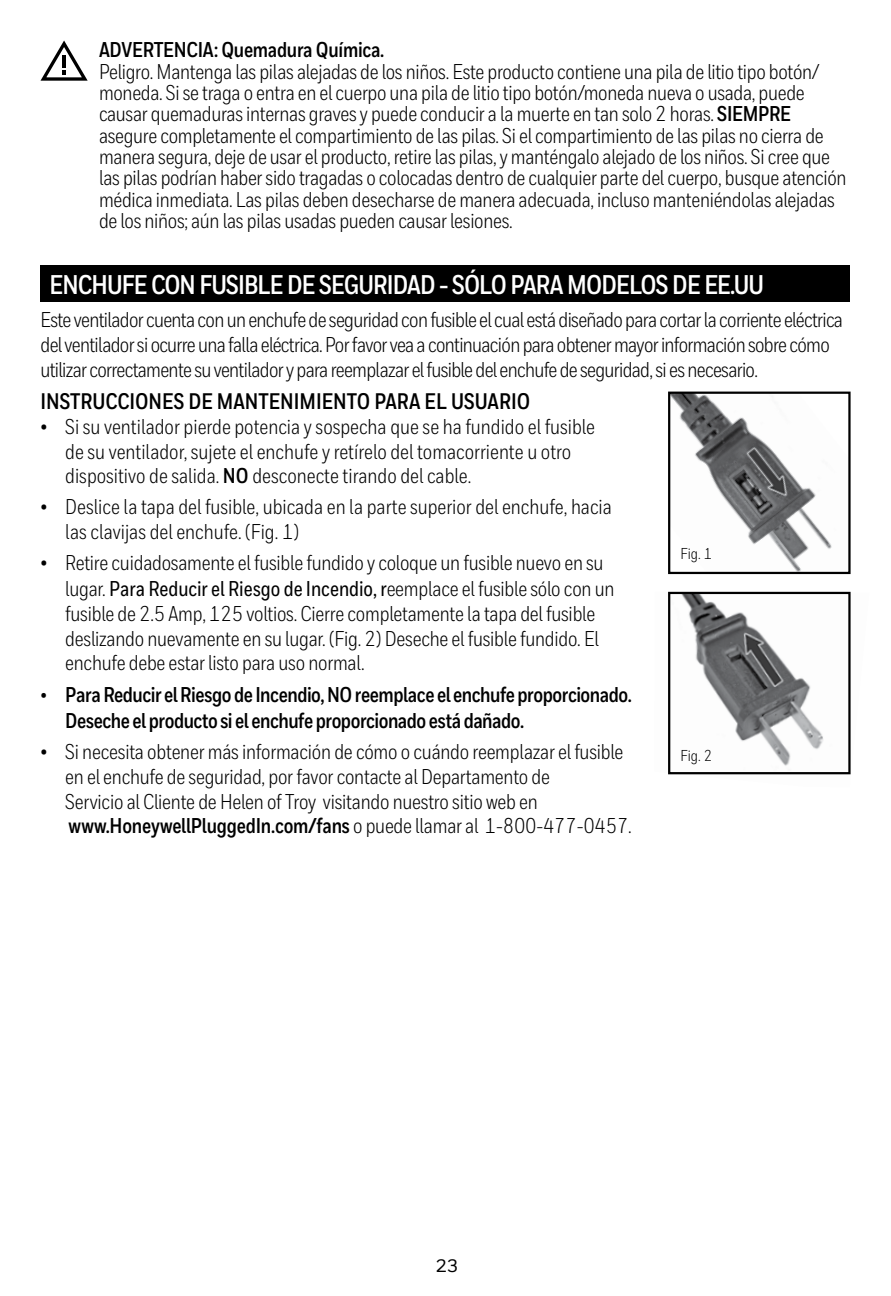
<style>
.page{position:relative;width:891px;height:1296px;background:#fff}
.page>*{position:absolute;margin:0;border:0;box-sizing:border-box;transform-origin:0 0}
.t1{font:700 27px "Honeywell Cond";letter-spacing:-.03em;color:#fff}
.t2{font:700 22.5px "Honeywell Cond";color:#000}
.t3{font:21.38px/24.8px "Honeywell Cond";letter-spacing:-.015em;color:#000}
.t4{font:700 21.38px/25.7px "Honeywell Cond";letter-spacing:-.02em;color:#000}
.t5{font:500 18px "Honeywell Sans";color:#000}
.t6{font:15.75px "Honeywell Cond";color:#000}
.s1{font-weight:700}
.s2{font-weight:500}
.s3{font-weight:400;font-size:20.25px}
</style>
<div class="page">
<div style="left:40px;top:266px;width:810px;height:36px;background:#000"></div>
<img style="left:668px;top:595px;width:183px;height:180px">
<img style="left:671px;top:395px;width:161px;height:176px">
<div style="left:668px;top:392px;width:183px;height:182px;border:2px solid #000"></div>
<div style="left:668px;top:592px;width:183px;height:182px;border:2px solid #000"></div>
<svg style="left:40px;top:40px;width:48px;height:41px"></svg>
<p class="t4" style="left:99px;top:37px;width:287px">ADVERTENCIA: Quemadura Química.</p>
<p class="t3" style="left:99px;top:61px;width:749px;line-height:21.4px">Peligro. Mantenga las pilas alejadas de los niños. Este producto contiene una pila de litio tipo botón/ moneda. Si se traga o entra en el cuerpo una pila de litio tipo botón/moneda nueva o usada, puede causar quemaduras internas graves y puede conducir a la muerte en tan solo 2 horas. <span class="s1">SIEMPRE </span>asegure completamente el compartimiento de las pilas. Si el compartimiento de las pilas no cierra de manera segura, deje de usar el producto, retire las pilas, y manténgalo alejado de los niños. Si cree que las pilas podrían haber sido tragadas o colocadas dentro de cualquier parte del cuerpo, busque atención médica inmediata. Las pilas deben desecharse de manera adecuada, incluso manteniéndolas alejadas de los niños; aún las pilas usadas pueden causar lesiones.</p>
<p class="t1" style="left:49px;top:269px;width:716px">ENCHUFE CON FUSIBLE DE SEGURIDAD - SÓLO PARA MODELOS DE EE.UU</p>
<p class="t3" style="left:40px;top:307px;width:804px">Este ventilador cuenta con un enchufe de seguridad con fusible el cual está diseñado para cortar la corriente eléctrica del ventilador si ocurre una falla eléctrica. Por favor vea a continuación para obtener mayor información sobre cómo utilizar correctamente su ventilador y para reemplazar el fusible del enchufe de seguridad, si es necesario.</p>
<p class="t2" style="left:40px;top:388px;width:491px">INSTRUCCIONES DE MANTENIMIENTO PARA EL USUARIO</p>
<p class="t3" style="left:65px;top:414px;width:531px;text-indent:-25px">• Si su ventilador pierde potencia y sospecha que se ha fundido el fusible de su ventilador, sujete el enchufe y retírelo del tomacorriente u otro dispositivo de salida. <span class="s1">NO</span> desconecte tirando del cable.</p>
<p class="t3" style="left:65px;top:495px;width:548px;text-indent:-25px">• Deslice la tapa del fusible, ubicada en la parte superior del enchufe, hacia las clavijas del enchufe. (Fig. 1)</p>
<p class="t3" style="left:65px;top:551px;width:551px;text-indent:-25px">• Retire cuidadosamente el fusible fundido y coloque un fusible nuevo en su lugar. <span class="s2">Para Reducir el Riesgo de Incendio, r</span>eemplace el fusible sólo con un fusible de 2.5 Amp, 125 voltios. Cierre completamente la tapa del fusible deslizando nuevamente en su lugar. (Fig. 2) Deseche el fusible fundido. El enchufe debe estar listo para uso normal.</p>
<p class="t4" style="left:65px;top:683px;width:568px;text-indent:-25px"><span class="s3">•</span> Para Reducir el Riesgo de Incendio, NO reemplace el enchufe proporcionado.<br>Deseche el producto si el enchufe proporcionado está dañado.</p>
<p class="t3" style="left:65px;top:739px;width:568px;text-indent:-25px">• Si necesita obtener más información de cómo o cuándo reemplazar el fusible en el enchufe de seguridad, por favor contacte al Departamento de<br>Servicio al Cliente de Helen of Troy visitando nuestro sitio web en <span class="s1">www.HoneywellPluggedIn.com/fans</span> o puede llamar al 1-800-477-0457.</p>
<p class="t6" style="left:680px;top:544px;width:33px">Fig. 1</p>
<p class="t6" style="left:680px;top:746px;width:33px">Fig. 2</p>
<p class="t5" style="left:436px;top:1255px;width:24px">23</p>
</div>
